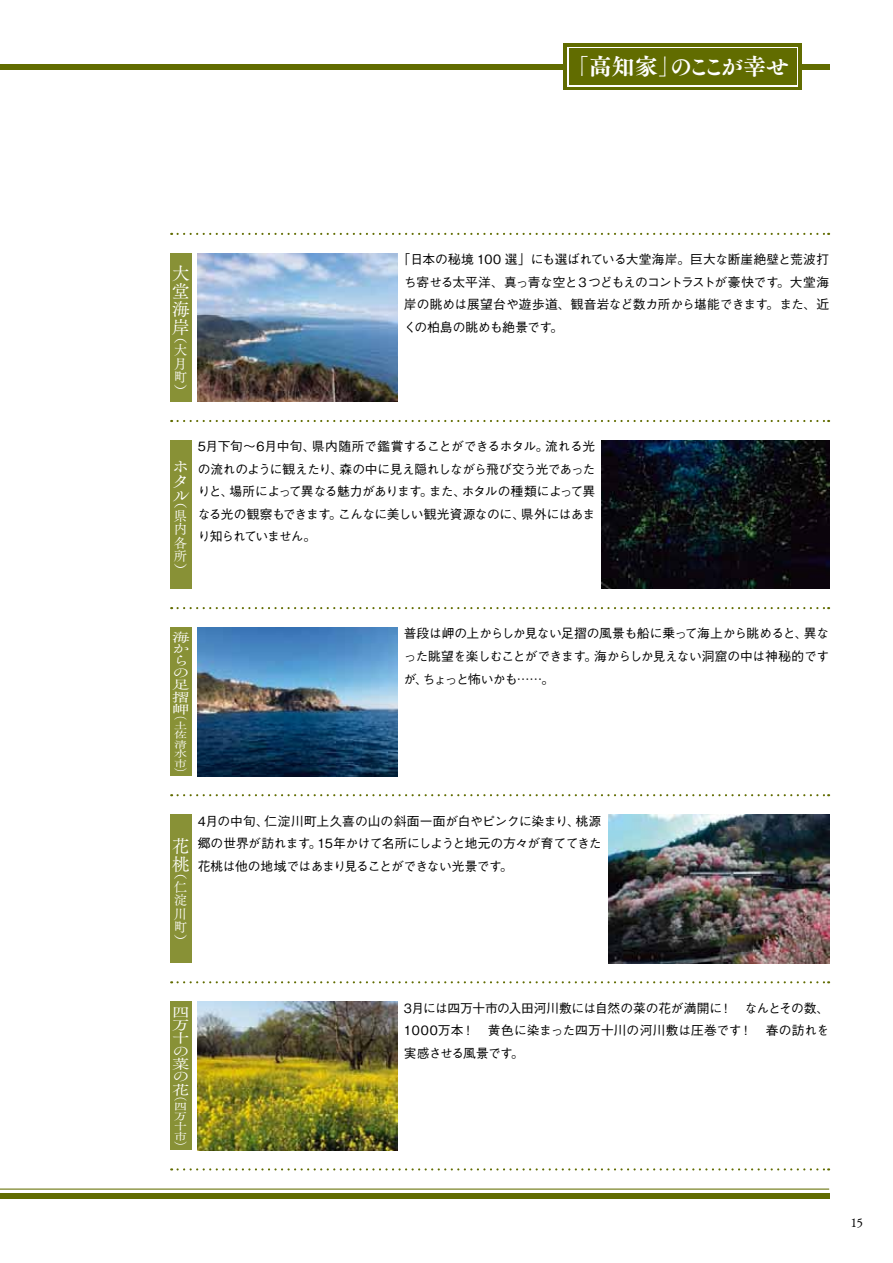
<style>
.page{position:relative;width:893px;height:1263px;background:#fff}
.page>*{position:absolute;margin:0;border:0;box-sizing:border-box;transform-origin:0 0}
.t1{font:23.1px "Tsuku A Old Min Pr 6 E";color:#fff}
.t2{font:18px/18px "Tsuku A Old Min Pr 6 R";color:#fff}
.t3{font:13.5px/13.5px "Tsuku A Old Min Pr 6 R";color:#fff;text-align:justify}
.t4{font:13.5px/13px "Tsuku A Old Min Pr 6 R";color:#fff;text-align:justify;scale:1.33 1}
.t5{font:500 12.75px/22.5px "Gothic BBB Pr 5";letter-spacing:-.03em;color:#000;text-align:justify}
.t6{font:12.6px/12.1px "Tsuku A Old Min Pr 6 R";color:#fff;scale:1.43 1}
.t7{font:12px "Tsuku Old Min Pro R";color:#000}
.t8{font:10.2px/10.1px "Tsuku A Old Min Pr 6 R";color:#fff;text-align:justify;scale:1.33 1}
.t9{font:9.45px/9.4px "Tsuku A Old Min Pr 6 R";color:#fff;text-align:justify;scale:1.43 1}
</style>
<div class="page">
<hr style="left:0;top:1188px;width:829px;height:1px;background:#616c00">
<div style="left:0;top:64px;width:829px;height:6px;background:#616c00"></div>
<div style="left:0;top:1193px;width:829px;height:6px;background:#616c00"></div>
<div style="left:563px;top:43px;width:238px;height:47px;background:#616c00"></div>
<svg style="left:567px;top:47px;width:231px;height:39px"></svg>
<div style="left:569px;top:49px;width:227px;height:36px;background:#616c00"></div>
<svg style="left:178px;top:233px;width:651px;height:2px"></svg>
<svg style="left:178px;top:420px;width:651px;height:2px"></svg>
<svg style="left:178px;top:607px;width:651px;height:2px"></svg>
<svg style="left:178px;top:794px;width:651px;height:2px"></svg>
<svg style="left:178px;top:981px;width:651px;height:2px"></svg>
<svg style="left:178px;top:1168px;width:651px;height:2px"></svg>
<img style="left:198px;top:253px;width:200px;height:149px">
<img style="left:602px;top:440px;width:227px;height:149px">
<img style="left:198px;top:627px;width:200px;height:149px">
<img style="left:608px;top:814px;width:221px;height:149px">
<img style="left:198px;top:1001px;width:200px;height:149px">
<div style="left:170px;top:253px;width:21px;height:149px;background:#889136"></div>
<div style="left:170px;top:440px;width:21px;height:149px;background:#889136"></div>
<div style="left:170px;top:627px;width:21px;height:149px;background:#889136"></div>
<div style="left:170px;top:814px;width:21px;height:149px;background:#889136"></div>
<div style="left:170px;top:1001px;width:21px;height:149px;background:#889136"></div>
<p class="t1" style="left:566px;top:54px;width:225px">「高知家」のここが幸せ</p>
<p class="t2" style="left:172px;top:263px;width:19px;text-align:justify">大堂海岸<sub>（</sub></p>
<p class="t3" style="left:174px;top:343px;width:15px;text-align:left">大月町）</p>
<p class="t5" style="left:404px;top:247px;width:427px;text-indent:-6px">「日本の秘境 100 選」にも選ばれている大堂海岸。巨大な断崖絶壁と荒波打ち寄せる太平洋、真っ青な空と３つどもえのコントラストが豪快です。大堂海岸の眺めは展望台や遊歩道、観音岩など数カ所から堪能できます。また、近くの柏島の眺めも絶景です。</p>
<p class="t2" style="left:172px;top:458px;width:17px;line-height:15.3px">ホタ</p>
<p class="t2" style="left:172px;top:485px;width:19px">ル<sub>（</sub></p>
<p class="t3" style="left:174px;top:508px;width:15px">県内各所）</p>
<p class="t5" style="left:198px;top:434px;width:399px">5月下旬～6月中旬、県内随所で鑑賞することができるホタル。流れる光の流れのように観えたり、森の中に見え隠れしながら飛び交う光であったりと、場所によって異なる魅力があります。また、ホタルの種類によって異なる光の観察もできます。こんなに美しい観光資源なのに、県外にはあまり知られていません。</p>
<p class="t6" style="left:172px;top:630px;width:14px">海からの足摺岬<sub>（</sub></p>
<p class="t9" style="left:174px;top:720px;width:11px">土佐清水市）</p>
<p class="t5" style="left:404px;top:621px;width:427px">普段は岬の上からしか見ない足摺の風景も船に乗って海上から眺めると、異なった眺望を楽しむことができます。海からしか見えない洞窟の中は神秘的ですが、ちょっと怖いかも……。</p>
<p class="t2" style="left:172px;top:836px;width:19px">花桃<sub>（</sub></p>
<p class="t3" style="left:174px;top:879px;width:15px">仁淀川町）</p>
<p class="t5" style="left:198px;top:808px;width:405px">4月の中旬、仁淀川町上久喜の山の斜面一面が白やピンクに染まり、桃源郷の世界が訪れます。15年かけて名所にしようと地元の方々が育ててきた花桃は他の地域ではあまり見ることができない光景です。</p>
<p class="t4" style="left:172px;top:1004px;width:15px">四万十の菜の花<sub>（</sub></p>
<p class="t8" style="left:174px;top:1100px;width:11px">四万十市）</p>
<p class="t5" style="left:404px;top:995px;width:427px">3月には四万十市の入田河川敷には自然の菜の花が満開に！　なんとその数、1000万本！　黄色に染まった四万十川の河川敷は圧巻です！　春の訪れを実感させる風景です。</p>
<p class="t7" style="left:851px;top:1213px;width:14px">15</p>
</div>
